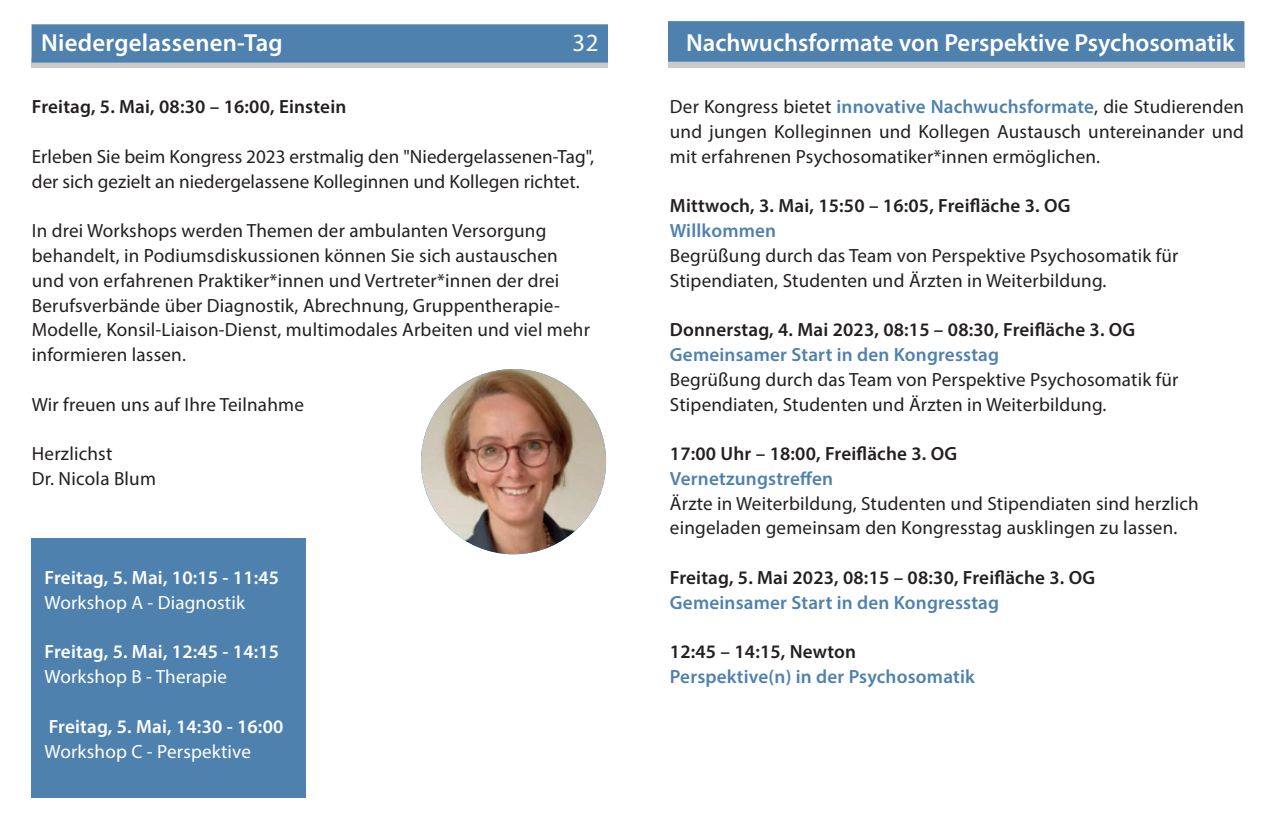
<style>
.page{position:relative;width:1276px;height:830px;background:#fff}
.page>*{position:absolute;margin:0;border:0;box-sizing:border-box;transform-origin:0 0}
.t1{font:27px "Myriad Pro";color:#fff}
.t2{font:600 24.75px "Myriad Pro";color:#fff}
.t3{font:24.75px "Myriad Pro";color:#fff}
.t4{font:19.12px/24.8px "Myriad Pro";letter-spacing:.01em;color:#231f20}
.t5{font:600 19.12px "Myriad Pro";letter-spacing:.01em;color:#231f20}
.t6{font:600 19.12px "Myriad Pro";letter-spacing:.01em;color:#4f81af}
.t7{font:600 19.12px "Myriad Pro";letter-spacing:.01em;color:#fff}
.t8{font:19.12px "Myriad Pro";letter-spacing:.01em;color:#fff}
.s1{font-weight:400;font-size:27px}
.s2{font-weight:600;color:#4f81af}
</style>
<div class="page">
<div style="left:32px;top:58px;width:576px;height:10px;background:#c9cacc"></div>
<div style="left:668px;top:58px;width:576px;height:10px;background:#c9cacc"></div>
<div style="left:32px;top:538px;width:274px;height:259px;background:#4f81af"></div>
<div style="left:668px;top:21px;width:576px;height:41px;background:#4f81af"></div>
<div style="left:32px;top:24px;width:576px;height:39px;background:#4f81af"></div>
<img style="left:421px;top:369px;width:185px;height:185px;border-radius:93px">
<p class="t2" style="left:41px;top:27px;width:243px">Niedergelassenen-Tag</p>
<h1 class="t1" style="left:570px;top:27px;width:30px">32</h1>
<p class="t2" style="left:677px;top:27px;width:559px"><span class="s1">33</span>Nachwuchsformate von Perspektive Psychosomatik</p>
<p class="t3" style="left:572px;top:27px;width:27px">32</p>
<p class="t5" style="left:32px;top:95px;width:316px">Freitag, 5. Mai, 08:30 – 16:00, Einstein</p>
<p class="t4" style="left:32px;top:144px;width:563px">Erleben Sie beim Kongress 2023 erstmalig den "Niedergelassenen-Tag", der sich gezielt an niedergelassene Kolleginnen und Kollegen richtet.</p>
<p class="t4" style="left:32px;top:218px;width:559px">In drei Workshops werden Themen der ambulanten Versorgung behandelt, in Podiumsdiskussionen können Sie sich austauschen und von erfahrenen Praktiker*innen und Vertreter*innen der drei Berufsverbände über Diagnostik, Abrechnung, Gruppentherapie-Modelle, Konsil-Liaison-Dienst, multimodales Arbeiten und viel mehr informieren lassen.</p>
<p class="t4" style="left:32px;top:391px;width:273px">Wir freuen uns auf Ihre Teilnahme</p>
<p class="t4" style="left:32px;top:441px;width:126px">Herzlichst<br>Dr. Nicola Blum</p>
<p class="t7" style="left:45px;top:565px;width:236px">Freitag, 5. Mai, 10:15 - 11:45</p>
<p class="t8" style="left:45px;top:590px;width:202px">Workshop A - Diagnostik</p>
<p class="t7" style="left:45px;top:639px;width:236px">Freitag, 5. Mai, 12:45 - 14:15</p>
<p class="t8" style="left:45px;top:664px;width:184px">Workshop B - Therapie</p>
<p class="t7" style="left:49px;top:713px;width:236px">Freitag, 5. Mai, 14:30 - 16:00</p>
<p class="t8" style="left:45px;top:739px;width:208px">Workshop C - Perspektive</p>
<p class="t4" style="left:670px;top:94px;width:576px;text-align:justify">Der Kongress bietet <span class="s2">innovative Nachwuchsformate</span>, die Studierenden und jungen Kolleginnen und Kollegen Austausch untereinander und mit erfahrenen Psychosomatiker*innen ermöglichen.</p>
<p class="t5" style="left:670px;top:194px;width:402px">Mittwoch, 3. Mai, 15:50 – 16:05, Freifläche 3. OG</p>
<p class="t6" style="left:670px;top:218px;width:108px">Willkommen</p>
<p class="t4" style="left:670px;top:243px;width:510px">Begrüßung durch das Team von Perspektive Psychosomatik für<br>Stipendiaten, Studenten und Ärzten in Weiterbildung.</p>
<p class="t5" style="left:670px;top:317px;width:467px">Donnerstag, 4. Mai 2023, 08:15 – 08:30, Freifläche 3. OG</p>
<p class="t6" style="left:670px;top:342px;width:331px">Gemeinsamer Start in den Kongresstag</p>
<p class="t4" style="left:670px;top:366px;width:510px">Begrüßung durch das Team von Perspektive Psychosomatik für<br>Stipendiaten, Studenten und Ärzten in Weiterbildung.</p>
<p class="t5" style="left:670px;top:441px;width:289px">17:00 Uhr – 18:00, Freifläche 3. OG</p>
<p class="t6" style="left:670px;top:466px;width:165px">Vernetzungstreffen</p>
<p class="t4" style="left:670px;top:490px;width:530px">Ärzte in Weiterbildung, Studenten und Stipendiaten sind herzlich eingeladen gemeinsam den Kongresstag ausklingen zu lassen.</p>
<p class="t5" style="left:670px;top:565px;width:427px">Freitag, 5. Mai 2023, 08:15 – 08:30, Freifläche 3. OG</p>
<p class="t6" style="left:670px;top:590px;width:331px">Gemeinsamer Start in den Kongresstag</p>
<p class="t5" style="left:670px;top:639px;width:188px">12:45 – 14:15, Newton</p>
<p class="t6" style="left:670px;top:664px;width:306px">Perspektive(n) in der Psychosomatik</p>
</div>
